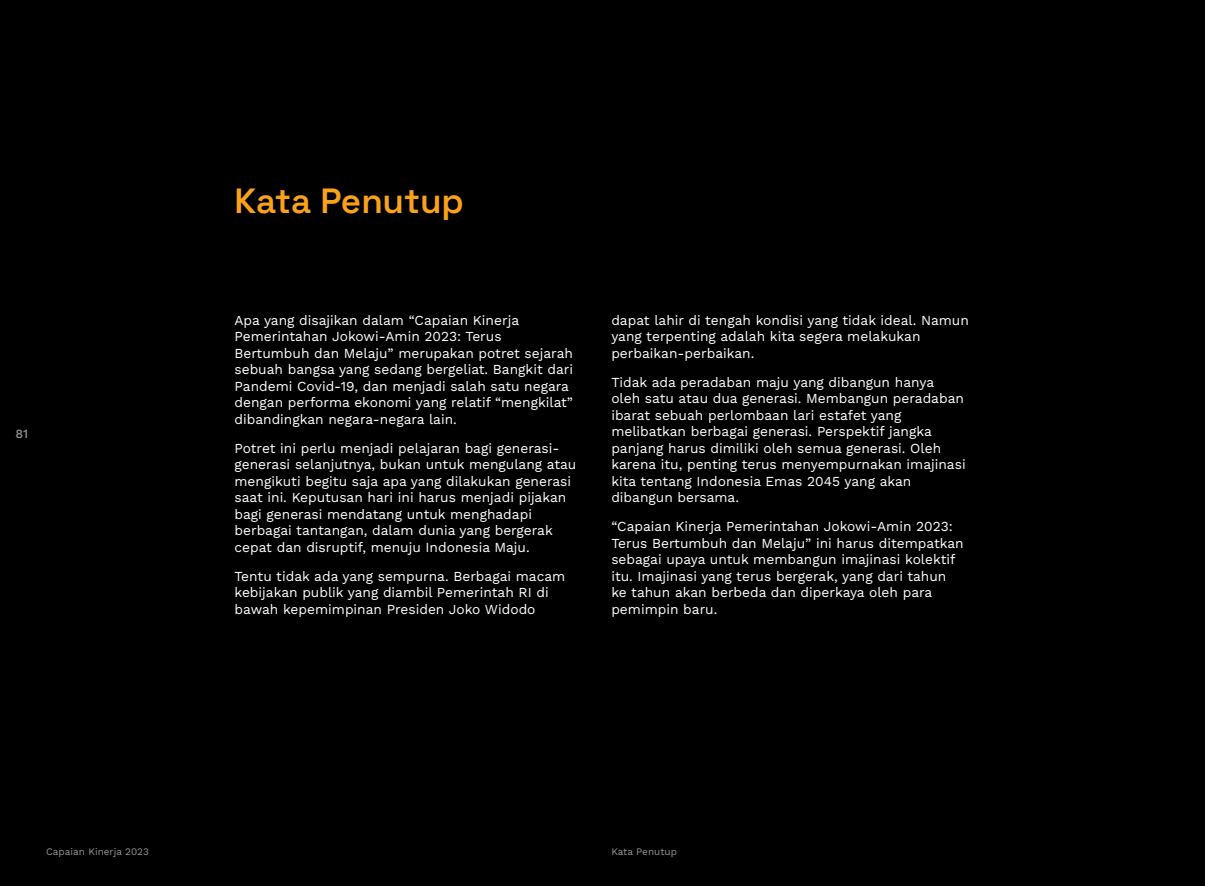
<style>
.page{position:relative;width:1205px;height:886px;background:#000}
.page>*{position:absolute;margin:0;border:0;box-sizing:border-box;transform-origin:0 0}
.t1{font:600 35px "Space Grotesk";color:#faa21b}
.t2{font:13.75px/16.5px "Work Sans";color:#fff}
.t3{font:500 12.5px "Work Sans";color:#939598}
.t4{font:10px "Work Sans";color:#939598}
</style>
<div class="page">
<p class="t3" style="left:16px;top:424px;width:14px">81</p>
<h1 class="t1" style="left:234px;top:176px;width:231px">Kata Penutup</h1>
<p class="t2" style="left:234px;top:311px;width:340px">Apa yang disajikan dalam “Capaian Kinerja Pemerintahan Jokowi-Amin 2023: Terus Bertumbuh dan Melaju” merupakan potret sejarah sebuah bangsa yang sedang bergeliat. Bangkit dari Pandemi Covid-19, dan menjadi salah satu negara dengan performa ekonomi yang relatif “mengkilat” dibandingkan negara-negara lain.</p>
<p class="t2" style="left:234px;top:439px;width:343px">Potret ini perlu menjadi pelajaran bagi generasi&shy;generasi selanjutnya, bukan untuk mengulang atau mengikuti begitu saja apa yang dilakukan generasi saat ini. Keputusan hari ini harus menjadi pijakan bagi generasi mendatang untuk menghadapi berbagai tantangan, dalam dunia yang bergerak cepat dan disruptif, menuju Indonesia Maju.</p>
<p class="t2" style="left:234px;top:567px;width:332px">Tentu tidak ada yang sempurna. Berbagai macam kebijakan publik yang diambil Pemerintah RI di bawah kepemimpinan Presiden Joko Widodo</p>
<p class="t2" style="left:611px;top:311px;width:359px">dapat lahir di tengah kondisi yang tidak ideal. Namun yang terpenting adalah kita segera melakukan perbaikan-perbaikan.</p>
<p class="t2" style="left:611px;top:373px;width:356px">Tidak ada peradaban maju yang dibangun hanya oleh satu atau dua generasi. Membangun peradaban ibarat sebuah perlombaan lari estafet yang melibatkan berbagai generasi. Perspektif jangka panjang harus dimiliki oleh semua generasi. Oleh karena itu, penting terus menyempurnakan imajinasi kita tentang Indonesia Emas 2045 yang akan dibangun bersama.</p>
<p class="t2" style="left:611px;top:518px;width:354px">“Capaian Kinerja Pemerintahan Jokowi-Amin 2023:<br>Terus Bertumbuh dan Melaju” ini harus ditempatkan sebagai upaya untuk membangun imajinasi kolektif itu. Imajinasi yang terus bergerak, yang dari tahun ke tahun akan berbeda dan diperkaya oleh para pemimpin baru.</p>
<p class="t4" style="left:46px;top:844px;width:104px">Capaian Kinerja 2023</p>
<p class="t4" style="left:611px;top:844px;width:67px">Kata Penutup</p>
</div>
